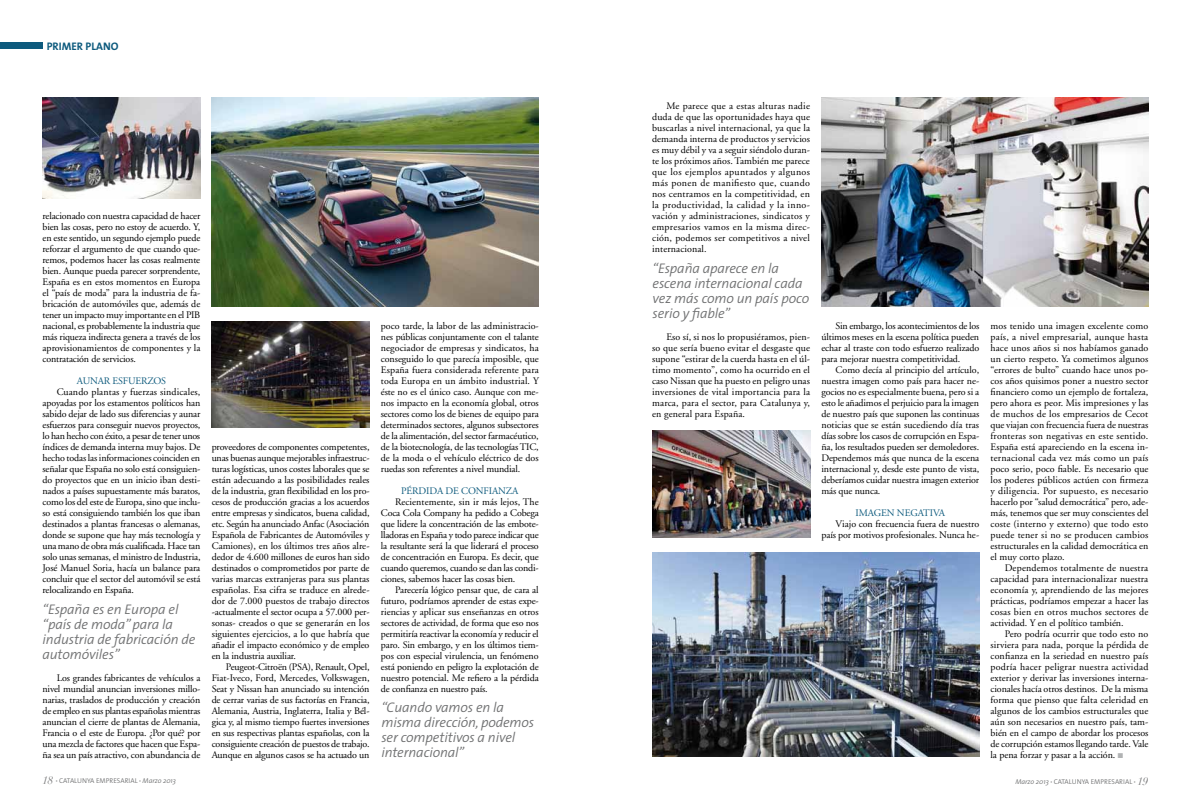
<style>
.page{position:relative;width:1191px;height:808px;background:#fff}
.page>*{position:absolute;margin:0;border:0;box-sizing:border-box;transform-origin:0 0}
.t1{font:italic 300 14px/15px "The Sans";letter-spacing:-.01em;color:#707172}
.t2{font:700 11px "The Sans";color:#0d5a7d}
.t3{font:10px/11px "Adobe Garamond";letter-spacing:-.01em;color:#000;text-align:justify}
.t4{font:10px "Adobe Garamond";letter-spacing:-.015em;color:#0d5a7d}
.t5{font:300 7px "The Sans";color:#707172}
.s1{color:#b1b3b4}
.s2{font-family:"Didot";font-weight:400;font-style:italic;font-size:11px}
.s3{font-weight:700}
.s4{font-style:italic}
</style>
<div class="page">
<div style="left:0;top:43px;width:43px;height:6px;background:#0d5a7d"></div>
<img style="left:43px;top:98px;width:157px;height:100px">
<img style="left:212px;top:98px;width:327px;height:208px">
<img style="left:212px;top:322px;width:157px;height:105px">
<img style="left:652px;top:431px;width:158px;height:106px">
<img style="left:821px;top:98px;width:327px;height:208px">
<img style="left:652px;top:552px;width:327px;height:204px">
<p class="t2" style="left:47px;top:37px;width:73px">PRIMER PLANO</p>
<p class="t3" style="left:43px;top:210px;width:159px">relacionado con nuestra capacidad de hacer bien las cosas, pero no estoy de acuerdo. Y, en este sentido, un segundo ejemplo puede reforzar el argumento de que cuando que&shy;remos, podemos hacer las cosas realmente bien. Aunque pueda parecer sorprendente, España es en estos momentos en Europa el “país de moda” para la industria de fa&shy;bricación de automóviles que, además de tener un impacto muy importante en el PIB nacional, es probablemente la industria que más riqueza indirecta genera a través de los aprovisionamientos de componentes y la contratación de servicios.</p>
<p class="t4" style="left:77px;top:375px;width:21px">Aunar</p>
<p class="t4" style="left:112px;top:375px;width:48px">es fuerzos</p>
<p class="t3" style="left:43px;top:386px;width:159px;text-indent:14px">Cuando plantas y fuerzas sindicales, apoyadas por los estamentos políticos han sabido dejar de lado sus diferencias y aunar esfuerzos para conseguir nuevos proyectos, lo han hecho con éxito, a pesar de tener unos índices de demanda interna muy bajos. De hecho todas las informaciones coinciden en señalar que España no solo está consiguien&shy;do proyectos que en un inicio iban desti&shy;nados a países supuestamente más baratos, como los del este de Europa, sino que inclu&shy;so está consiguiendo también los que iban destinados a plantas francesas o alemanas, donde se supone que hay más tecnología y una mano de obra más cualificada. Hace tan solo unas semanas, el ministro de Industria, José Manuel Soria, hacía un balance para concluir que el sector del automóvil se está relocalizando en España.</p>
<h1 class="t1" style="left:43px;top:601px;width:154px">“España es en Europa el “país de moda” para la industria de fabricación de automóviles”</h1>
<p class="t3" style="left:43px;top:672px;width:159px;text-indent:14px">Los grandes fabricantes de vehículos a nivel mundial anuncian inversiones millo&shy;narias, traslados de producción y creación de empleo en sus plantas españolas mientras anuncian el cierre de plantas de Alemania, Francia o el este de Europa. ¿Por qué? por una mezcla de factores que hacen que Espa&shy;ña sea un país atractivo, con abundancia de</p>
<p class="t3" style="left:212px;top:441px;width:159px">proveedores de componentes competentes, unas buenas aunque mejorables infraestruc&shy;turas logísticas, unos costes laborales que se están adecuando a las posibilidades reales de la industria, gran flexibilidad en los pro&shy;cesos de producción gracias a los acuerdos entre empresas y sindicatos, buena calidad, etc. Según ha anunciado Anfac (Asociación Española de Fabricantes de Automóviles y Camiones), en los últimos tres años alre&shy;dedor de 4.600 millones de euros han sido destinados o comprometidos por parte de varias marcas extranjeras para sus plantas españolas. Esa cifra se traduce en alrede&shy;dor de 7.000 puestos de trabajo directos -actualmente el sector ocupa a 57.000 per&shy;sonas- creados o que se generarán en los siguientes ejercicios, a lo que habría que añadir el impacto económico y de empleo en la industria auxiliar.</p>
<p class="t3" style="left:212px;top:661px;width:159px;text-indent:14px">Peugeot-Citroën (PSA), Renault, Opel, Fiat-Iveco, Ford, Mercedes, Volkswagen, Seat y Nissan han anunciado su intención de cerrar varias de sus factorías en Francia, Alemania, Austria, Inglaterra, Italia y Bél&shy;gica y, al mismo tiempo fuertes inversiones en sus respectivas plantas españolas, con la consiguiente creación de puestos de trabajo.<br>Aunque en algunos casos se ha actuado un</p>
<p class="t3" style="left:381px;top:320px;width:159px">poco tarde, la labor de las administracio&shy;nes públicas conjuntamente con el talante negociador de empresas y sindicatos, ha conseguido lo que parecía imposible, que España fuera considerada referente para toda Europa en un ámbito industrial. Y éste no es el único caso. Aunque con me&shy;nos impacto en la economía global, otros sectores como los de bienes de equipo para determinados sectores, algunos subsectores de la alimentación, del sector farmacéutico, de la biotecnología, de las tecnologías TIC, de la moda o el vehículo eléctrico de dos ruedas son referentes a nivel mundial.</p>
<p class="t4" style="left:401px;top:485px;width:19px">Pérdida</p>
<p class="t4" style="left:445px;top:485px;width:24px">de con</p>
<p class="t4" style="left:483px;top:485px;width:34px">fianza</p>
<p class="t3" style="left:381px;top:496px;width:159px;text-indent:14px">Recientemente, sin ir más lejos, The Coca Cola Company ha pedido a Cobega que lidere la concentración de las embote&shy;lladoras en España y todo parece indicar que la resultante será la que liderará el proceso de concentración en Europa. Es decir, que cuando queremos, cuando se dan las condi&shy;ciones, sabemos hacer las cosas bien.</p>
<p class="t3" style="left:381px;top:584px;width:159px;text-indent:14px">Parecería lógico pensar que, de cara al futuro, podríamos aprender de estas expe&shy;riencias y aplicar sus enseñanzas en otros sectores de actividad, de forma que eso nos permitiría reactivar la economía y reducir el paro. Sin embargo, y en los últimos tiem&shy;pos con especial virulencia, un fenómeno está poniendo en peligro la explotación de nuestro potencial. Me refiero a la pérdida de confianza en nuestro país.</p>
<h1 class="t1" style="left:381px;top:700px;width:154px">“Cuando vamos en la misma dirección, podemos ser competitivos a nivel internacional”</h1>
<p class="t3" style="left:652px;top:100px;width:159px;text-indent:14px">Me parece que a estas alturas nadie duda de que las oportunidades haya que buscarlas a nivel internacional, ya que la demanda interna de productos y servicios es muy débil y va a seguir siéndolo duran&shy;te los próximos años. También me parece que los ejemplos apuntados y algunos más ponen de manifiesto que, cuando nos centramos en la competitividad, en la productividad, la calidad y la inno&shy;vación y administraciones, sindicatos y empresarios vamos en la misma direc&shy;ción, podemos ser competitivos a nivel internacional.</p>
<h1 class="t1" style="left:652px;top:261px;width:158px">“España aparece en la escena internacional cada vez más como un país poco serio y fiable”</h1>
<p class="t3" style="left:652px;top:331px;width:159px;text-indent:14px">Eso sí, si nos lo propusiéramos, pien&shy;so que sería bueno evitar el desgaste que supone “estirar de la cuerda hasta en el úl&shy;timo momento”, como ha ocurrido en el caso Nissan que ha puesto en peligro unas inversiones de vital importancia para la marca, para el sector, para Catalunya y, en general para España.</p>
<p class="t3" style="left:821px;top:320px;width:159px;text-indent:14px">Sin embargo, los acontecimientos de los últimos meses en la escena política pueden echar al traste con todo esfuerzo realizado para mejorar nuestra competitividad.</p>
<p class="t3" style="left:821px;top:364px;width:159px;text-indent:14px">Como decía al principio del artículo, nuestra imagen como país para hacer ne&shy;gocios no es especialmente buena, pero si a esto le añadimos el perjuicio para la imagen de nuestro país que suponen las continuas noticias que se están sucediendo día tras días sobre los casos de corrupción en Espa&shy;ña, los resultados pueden ser demoledores.<br>Dependemos más que nunca de la escena internacional y, desde este punto de vista, deberíamos cuidar nuestra imagen exterior más que nunca.</p>
<p class="t4" style="left:855px;top:507px;width:89px">Imagen negativa</p>
<p class="t3" style="left:821px;top:518px;width:159px;text-align:right">Viajo con frecuencia fuera de nuestro país por motivos profesionales. Nunca he-</p>
<p class="t3" style="left:990px;top:320px;width:159px">mos tenido una imagen excelente como país, a nivel empresarial, aunque hasta hace unos años si nos habíamos ganado un cierto respeto. Ya cometimos algunos “errores de bulto” cuando hace unos po&shy;cos años quisimos poner a nuestro sector financiero como un ejemplo de fortaleza, pero ahora es peor. Mis impresiones y las de muchos de los empresarios de Cecot que viajan con frecuencia fuera de nuestras fronteras son negativas en este sentido.<br>España está apareciendo en la escena in&shy;ternacional cada vez más como un país poco serio, poco fiable. Es necesario que los poderes públicos actúen con firmeza y diligencia. Por supuesto, es necesario hacerlo por “salud democrática” pero, ade&shy;más, tenemos que ser muy conscientes del coste (interno y externo) que todo esto puede tener si no se producen cambios estructurales en la calidad democrática en el muy corto plazo.</p>
<p class="t3" style="left:990px;top:562px;width:159px;text-indent:14px">Dependemos totalmente de nuestra capacidad para internacionalizar nuestra economía y, aprendiendo de las mejores prácticas, podríamos empezar a hacer las cosas bien en otros muchos sectores de actividad. Y en el político también.</p>
<p class="t3" style="left:990px;top:628px;width:159px;text-indent:14px">Pero podría ocurrir que todo esto no sirviera para nada, porque la pérdida de confianza en la seriedad en nuestro país podría hacer peligrar nuestra actividad exterior y derivar las inversiones interna&shy;cionales hacía otros destinos. De la misma forma que pienso que falta celeridad en algunos de los cambios estructurales que aún son necesarios en nuestro país, tam&shy;bién en el campo de abordar los procesos de corrupción estamos llegando tarde. Vale la pena forzar y pasar a la acción. <span class="s1">■</span></p>
<p class="t5" style="left:43px;top:775px;width:135px"><span class="s2">18</span> <span class="s3">·</span> CATALUNYA EMPRESARIAL <span class="s3">·</span> <span class="s4">Marzo 2013</span></p>
<p class="t5" style="left:1015px;top:776px;width:134px"><span class="s4">Marzo 2013</span> <span class="s3">·</span> CATALUNYA EMPRESARIAL <span class="s3">·</span> <span class="s2">19</span></p>
</div>
